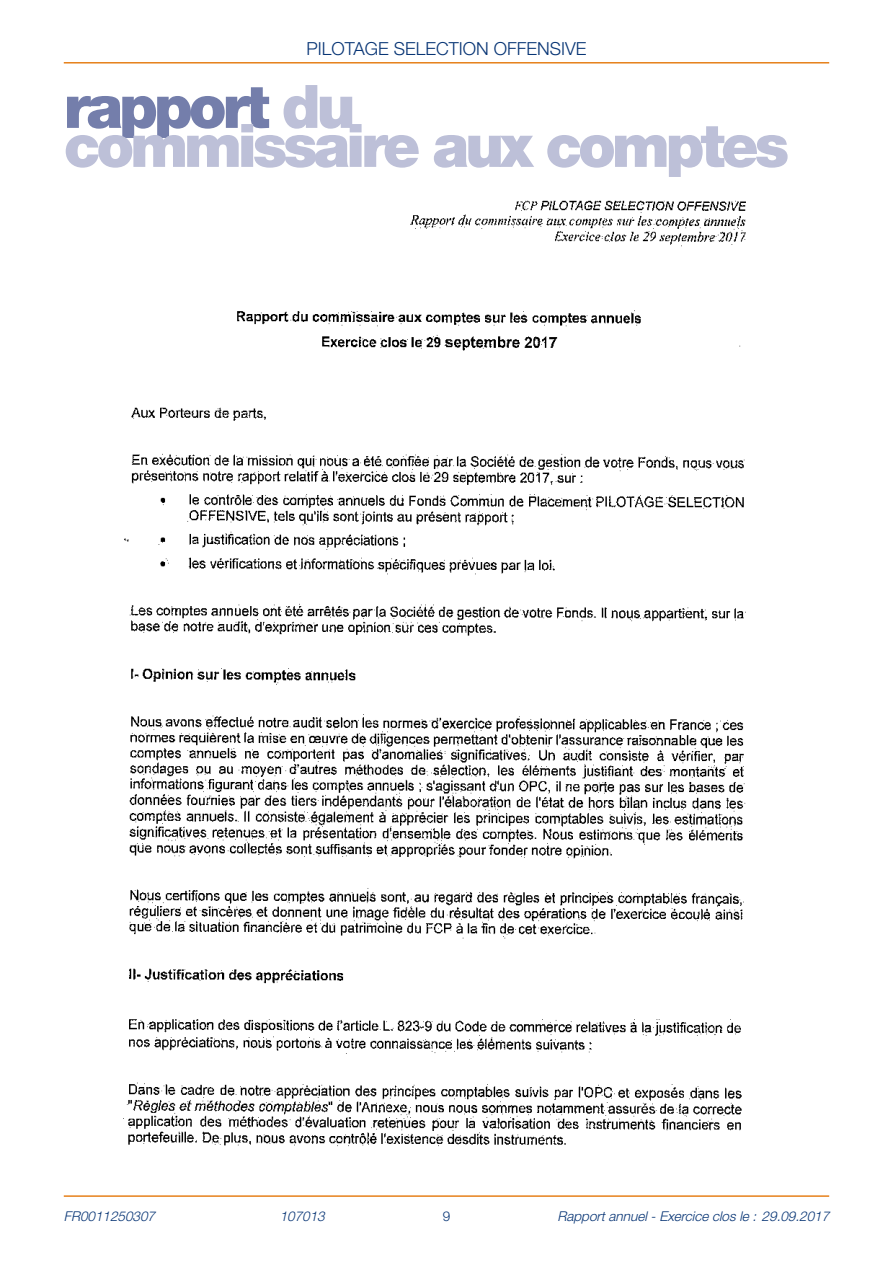
<style>
.page{position:relative;width:893px;height:1263px;background:#fff}
.page>*{position:absolute;margin:0;border:0;box-sizing:border-box;transform-origin:0 0}
.t1{font:900 60px "Helvetica Neue";letter-spacing:-.065em;color:#bdc0d8}
.t2{font:900 60px "Helvetica Neue";letter-spacing:-.065em;color:#747eab}
.t3{font:300 18px "Helvetica Neue LT";color:#083575}
.t4{font:italic 300 13.5px "Helvetica Neue LT";color:#083575}
.t5{font:300 13.5px "Helvetica Neue LT";color:#083575}
.s1{color:#bdc0d8}
</style>
<div class="page">
<hr style="left:64px;top:62px;width:765px;height:2px;background:#e6811b">
<hr style="left:64px;top:1195px;width:765px;height:2px;background:#e6811b">
<img style="left:123px;top:200px;width:623px;height:947px">
<h2 class="t3" style="left:306px;top:42px;width:282px">PILOTAGE SELECTION OFFENSIVE</h2>
<h1 class="t2" style="left:64px;top:85px;width:293px">rapport <span class="s1">du</span></h1>
<h1 class="t1" style="left:64px;top:124px;width:727px">commissaire aux comptes</h1>
<p class="t4" style="left:64px;top:1211px;width:95px">FR0011250307</p>
<p class="t4" style="left:280px;top:1211px;width:49px">107013</p>
<p class="t5" style="left:443px;top:1211px;width:9px">9</p>
<p class="t4" style="left:558px;top:1211px;width:276px">Rapport annuel - Exercice clos le : 29.09.2017</p>
</div>
